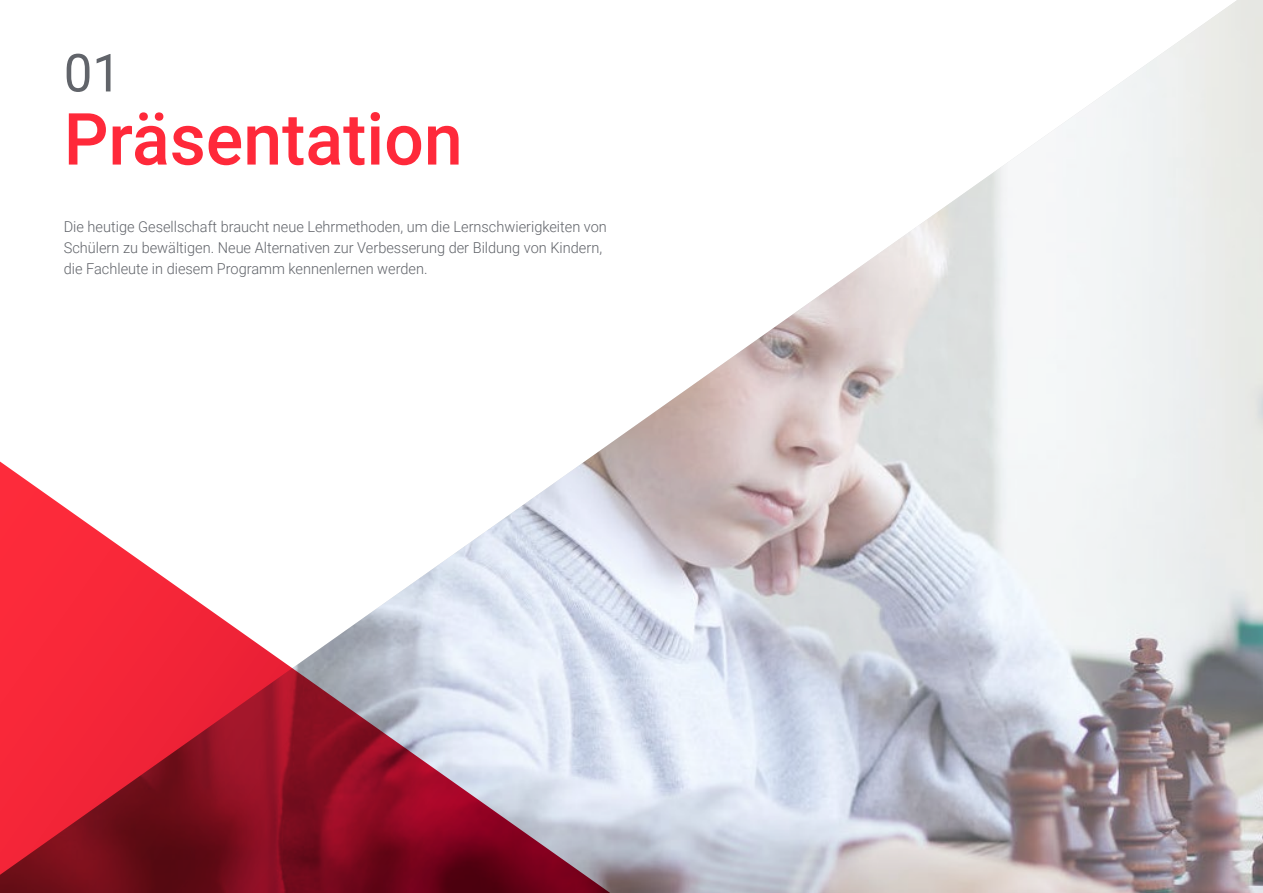
<style>
.page{position:relative;width:1263px;height:893px;background:#fff}
.page>*{position:absolute;margin:0;border:0;box-sizing:border-box;transform-origin:0 0}
.t1{font:500 72px "Roboto";color:#ff293a}
.t2{font:52.5px "Roboto";color:#61646a}
.t3{font:300 15px/21px "Roboto";color:#61646a}
</style>
<div class="page">
<img style="left:607px;top:0;width:656px;height:893px">
<svg style="left:0;top:446px;width:640px;height:447px"></svg>
<h2 class="t2" style="left:64px;top:36px;width:59px">01</h2>
<h1 class="t1" style="left:64px;top:89px;width:400px">Präsentation</h1>
<p class="t3" style="left:64px;top:215px;width:545px">Die heutige Gesellschaft braucht neue Lehrmethoden, um die Lernschwierigkeiten von<br>Schülern zu bewältigen. Neue Alternativen zur Verbesserung der Bildung von Kindern, die Fachleute in diesem Programm kennenlernen werden.</p>
</div>
